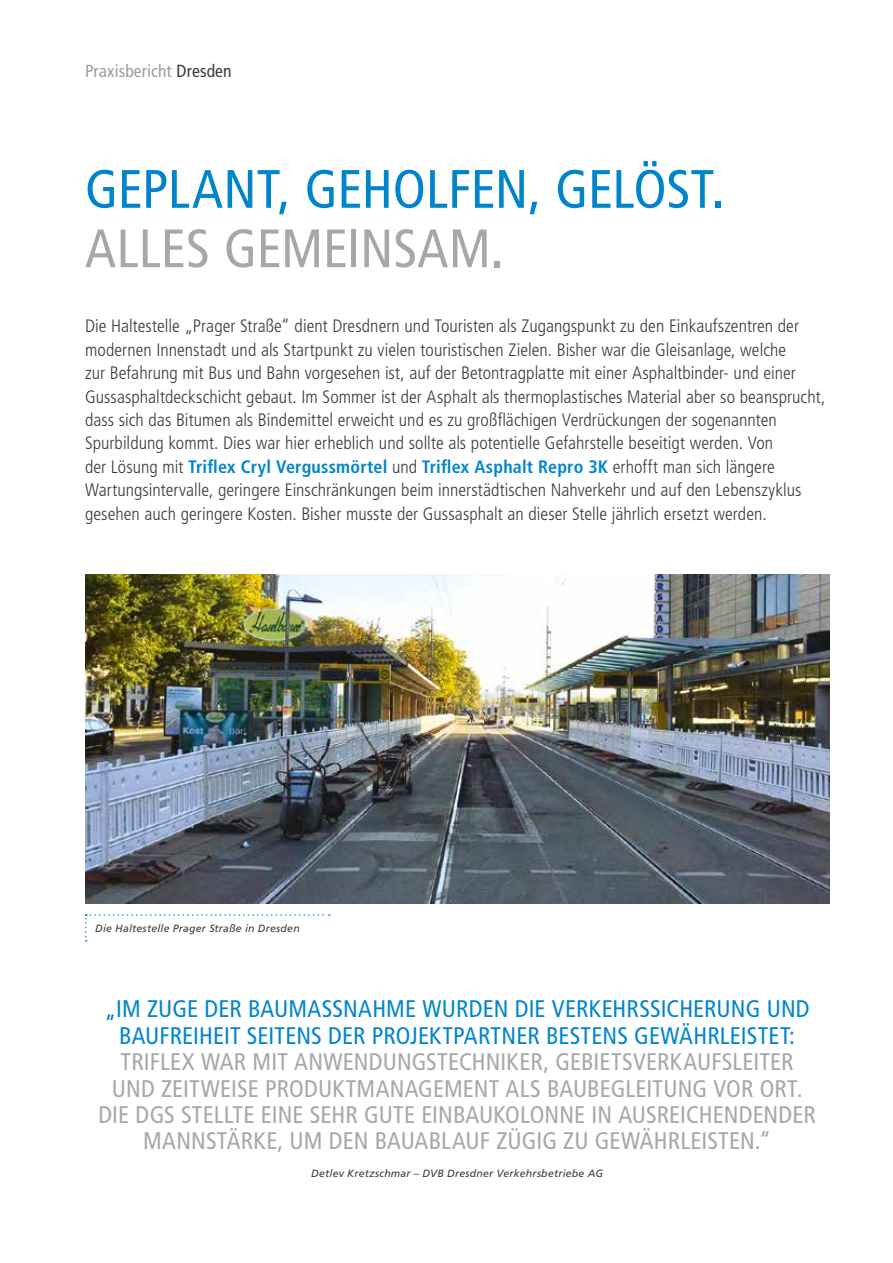
<style>
.page{position:relative;width:893px;height:1263px;background:#fff}
.page>*{position:absolute;margin:0;border:0;box-sizing:border-box;transform-origin:0 0}
.t1{font:condensed 54px "Frutiger LT Pro";letter-spacing:-.005em;color:#0085cd}
.t2{font:condensed 54px "Frutiger LT Pro";color:#a7a7a8}
.t3{font:condensed 24px/26.4px "Frutiger LT Pro";letter-spacing:.005em;color:#a7a7a8;text-align:center}
.t4{font:condensed 24px/26.4px "Frutiger LT Pro";letter-spacing:.005em;color:#0085cd;text-align:center}
.t5{font:300 condensed 18px/23.4px "Frutiger LT Pro";color:#3b3b3a}
.t6{font:condensed 17.55px "Frutiger LT Pro";letter-spacing:.01em;color:#9c9d9d}
.t7{font:italic 10.5px "Frutiger LT Pro";letter-spacing:.025em;color:#3b3b3a}
.s1{color:#3b3b3a}
.s2{font-weight:700;color:#0085cd}
</style>
<div class="page">
<svg style="left:85px;top:914px;width:245px;height:28px"></svg>
<img style="left:85px;top:574px;width:744px;height:330px">
<p class="t6" style="left:85px;top:61px;width:148px">Praxisbericht <span class="s1">Dresden</span></p>
<h1 class="t1" style="left:85px;top:158px;width:641px">GEPLANT, GEHOLFEN, GELÖST.</h1>
<h1 class="t2" style="left:85px;top:217px;width:420px">ALLES GEMEINSAM.</h1>
<p class="t5" style="left:85px;top:315px;width:742px">Die Haltestelle „Prager Straße“ dient Dresdnern und Touristen als Zugangspunkt zu den Einkaufszentren der modernen Innenstadt und als Startpunkt zu vielen touristischen Zielen. Bisher war die Gleisanlage, welche<br>zur Befahrung mit Bus und Bahn vorgesehen ist, auf der Betontragplatte mit einer Asphaltbinder- und einer Gussasphaltdeckschicht gebaut. Im Sommer ist der Asphalt als thermoplastisches Material aber so beansprucht, dass sich das Bitumen als Bindemittel erweicht und es zu großflächigen Verdrückungen der sogenannten Spurbildung kommt. Dies war hier erheblich und sollte als potentielle Gefahrstelle beseitigt werden. Von<br>der Lösung mit <span class="s2">Triflex Cryl Vergussmörtel</span> und <span class="s2">Triflex Asphalt Repro 3K</span> erhofft man sich längere Wartungsintervalle, geringere Einschränkungen beim innerstädtischen Nahverkehr und auf den Lebenszyklus gesehen auch geringere Kosten. Bisher musste der Gussasphalt an dieser Stelle jährlich ersetzt werden.</p>
<p class="t7" style="left:95px;top:922px;width:206px">Die Haltestelle Prager Straße in Dresden</p>
<h2 class="t4" style="left:105px;top:996px;width:707px">„IM ZUGE DER BAUMASSNAHME WURDEN DIE VERKEHRSSICHERUNG UND<br>BAUFREIHEIT SEITENS DER PROJEKTPARTNER BESTENS GEWÄHRLEISTET:</h2>
<p class="t3" style="left:98px;top:1049px;width:719px">TRIFLEX WAR MIT ANWENDUNGSTECHNIKER, GEBIETSVERKAUFSLEITER UND ZEITWEISE PRODUKTMANAGEMENT ALS BAUBEGLEITUNG VOR ORT.<br>DIE DGS STELLTE EINE SEHR GUTE EINBAUKOLONNE IN AUSREICHENDENDER MANNSTÄRKE, UM DEN BAUABLAUF ZÜGIG ZU GEWÄHRLEISTEN.“</p>
<p class="t7" style="left:311px;top:1167px;width:293px">Detlev Kretzschmar – DVB Dresdner Verkehrsbetriebe AG</p>
</div>
